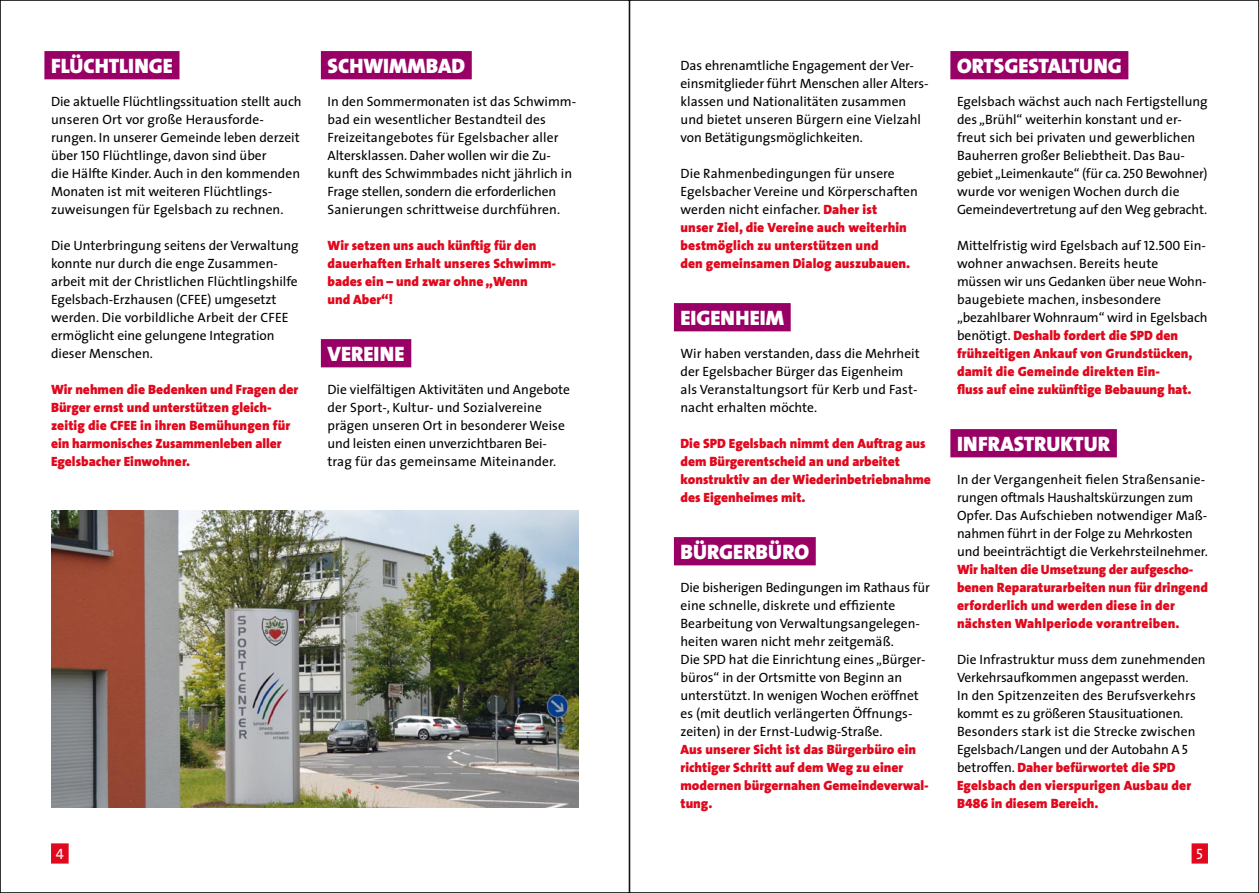
<style>
.page{position:relative;width:1259px;height:893px;background:#fff}
.page>*{position:absolute;margin:0;border:0;box-sizing:border-box;transform-origin:0 0}
.t1{font:21px "The Sans Black Caps";color:#fff}
.t2{font:15px "The Sans Caps";color:#fff}
.t3{font:13.5px/18px "The Sans";color:#000}
.t4{font:900 13.5px/18px "The Sans";color:#e0091d}
.s1{font-family:"The Sans Caps"}
.s2{font-weight:400;color:#000}
.s3{font-weight:900;color:#e0091d}
.s4{font-family:"The Sans Black Caps";color:#e0091d}
</style>
<div class="page">
<div style="left:44px;top:51px;width:135px;height:28px;background:#980066"></div>
<div style="left:321px;top:51px;width:151px;height:28px;background:#980066"></div>
<div style="left:321px;top:339px;width:90px;height:28px;background:#980066"></div>
<div style="left:674px;top:303px;width:116px;height:28px;background:#980066"></div>
<div style="left:674px;top:537px;width:142px;height:28px;background:#980066"></div>
<div style="left:950px;top:51px;width:178px;height:28px;background:#980066"></div>
<div style="left:950px;top:429px;width:167px;height:28px;background:#980066"></div>
<img style="left:51px;top:511px;width:527px;height:297px">
<div style="left:51px;top:843px;width:18px;height:21px;background:#e0091d"></div>
<div style="left:1191px;top:843px;width:17px;height:21px;background:#e0091d"></div>
<h1 class="t1" style="left:51px;top:48px;width:123px">FLÜCHTLINGE</h1>
<p class="t3" style="left:51px;top:92px;width:252px">Die aktuelle Flüchtlingssituation stellt auch unseren Ort vor große Herausforde&shy;rungen. In unserer Gemeinde leben derzeit über <span class="s1">150</span> Flüchtlinge, davon sind über<br>die Hälfte Kinder. Auch in den kommenden Monaten ist mit weiteren Flüchtlings&shy;zuweisungen für Egelsbach zu rechnen.</p>
<p class="t3" style="left:51px;top:236px;width:249px">Die Unterbringung seitens der Verwaltung konnte nur durch die enge Zusammen&shy;arbeit mit der Christlichen Flüchtlingshilfe Egelsbach-Erzhausen (CFEE) umgesetzt werden. Die vorbildliche Arbeit der CFEE ermöglicht eine gelungene Integration dieser Menschen.</p>
<p class="t4" style="left:51px;top:380px;width:249px">Wir nehmen die Bedenken und Fragen der<br>Bürger ernst und unterstützen gleich&shy;zeitig die CFEE</p>
<p class="t4" style="left:51px;top:416px;width:241px;text-indent:89px">in ihren Bemühungen für ein harmonisches Zusammenleben aller<br>Egelsbacher Einwohner.</p>
<h1 class="t1" style="left:327px;top:48px;width:138px">SCHWIMMBAD</h1>
<p class="t3" style="left:327px;top:92px;width:250px">In den Sommermonaten ist das Schwimm&shy;bad ein wesentlicher Bestandteil des Freizeitangebotes für Egelsbacher aller Altersklassen. Daher wollen wir die Zu&shy;kunft des Schwimmbades nicht jährlich in Frage stellen, sondern die erforderlichen Sanierungen schrittweise durchführen.</p>
<p class="t4" style="left:327px;top:236px;width:230px">Wir setzen uns auch künftig für den dauerhaften Erhalt unseres Schwimm&shy;bades ein – und zwar ohne „Wenn<br>und Aber“!</p>
<h1 class="t1" style="left:327px;top:336px;width:79px">VEREINE</h1>
<p class="t3" style="left:327px;top:380px;width:244px">Die vielfältigen Aktivitäten und Angebote der Sport-, Kultur- und Sozialvereine prägen unseren Ort in besonderer Weise und leisten einen unverzichtbaren Bei&shy;trag für das gemeinsame Miteinander.</p>
<p class="t3" style="left:680px;top:56px;width:250px">Das ehrenamtliche Engagement der Ver&shy;einsmitglieder führt Menschen aller Alters&shy;klassen und Nationalitäten zusammen und bietet unseren Bürgern eine Vielzahl von Betätigungsmöglichkeiten.</p>
<p class="t4" style="left:680px;top:164px;width:239px"><span class="s2">Die Rahmenbedingungen für unsere Egelsbacher Vereine und Körperschaften werden nicht einfacher.</span> Daher ist<br>unser Ziel, die Vereine auch weiterhin bestmöglich zu unterstützen und<br>den gemeinsamen Dialog auszubauen.</p>
<h1 class="t1" style="left:680px;top:300px;width:105px">EIGENHEIM</h1>
<p class="t3" style="left:680px;top:344px;width:241px">Wir haben verstanden, dass die Mehrheit der Egelsbacher Bürger das Eigenheim als Veranstaltungsort für Kerb und Fast&shy;nacht erhalten möchte.</p>
<p class="t4" style="left:680px;top:434px;width:252px">Die SPD Egelsbach nimmt den Auftrag aus dem Bürgerentscheid an und arbeitet konstruktiv an der Wiederinbetriebnahme des Eigenheimes mit.</p>
<h1 class="t1" style="left:680px;top:534px;width:130px">BÜRGERBÜRO</h1>
<p class="t3" style="left:680px;top:578px;width:251px">Die bisherigen Bedingungen im Rathaus für eine schnelle, diskrete und effiziente Bearbeitung von Verwaltungsangelegen&shy;heiten waren nicht mehr zeitgemäß.<br>Die SPD hat die Einrichtung eines „Bürger&shy;büros“ in der Ortsmitte von Beginn an unterstützt. In wenigen Wochen eröffnet es (mit deutlich verlängerten Öffnungs&shy;zeiten) in der Ernst-Ludwig-Straße.</p>
<p class="t4" style="left:680px;top:740px;width:250px">Aus unserer Sicht ist das Bürgerbüro ein richtiger Schritt auf dem Weg zu einer modernen bürgernahen Gemeindeverwal&shy;tung.</p>
<h1 class="t1" style="left:957px;top:48px;width:166px">ORTSGESTALTUNG</h1>
<p class="t3" style="left:957px;top:92px;width:252px">Egelsbach wächst auch nach Fertigstellung des „Brühl“ weiterhin konstant und er&shy;freut sich bei privaten und gewerblichen Bauherren großer Beliebtheit. Das Bau&shy;gebiet „Leimenkaute“ (für ca. <span class="s1">250</span> Bewohner) wurde vor wenigen Wochen durch die Gemeindevertretung auf den Weg gebracht.</p>
<p class="t3" style="left:957px;top:236px;width:252px">Mittelfristig wird Egelsbach auf <span class="s1">12</span>.<span class="s1">500</span> Ein&shy;wohner anwachsen. Bereits heute<br>müssen wir uns Gedanken über neue Wohn&shy;baugebiete machen, insbesondere „bezahlbarer Wohnraum“ wird in Egelsbach benötigt. <span class="s3">Deshalb fordert die SPD den frühzeitigen Ankauf von Grundstücken, damit die Gemeinde direkten Ein-<br>fluss auf eine zukünftige Bebauung hat.</span></p>
<h1 class="t1" style="left:957px;top:426px;width:155px">INFRASTRUKTUR</h1>
<p class="t3" style="left:957px;top:470px;width:252px">In der Vergangenheit fielen Straßensanie&shy;rungen oftmals Haushaltskürzungen zum Opfer. Das Aufschieben notwendiger Maß&shy;nahmen führt in der Folge zu Mehrkosten und beeinträchtigt die Verkehrsteilnehmer.</p>
<p class="t4" style="left:957px;top:560px;width:252px">Wir halten die Umsetzung der aufgescho&shy;benen Reparaturarbeiten nun für dringend erforderlich und werden diese in der nächsten Wahlperiode vorantreiben.</p>
<p class="t3" style="left:957px;top:650px;width:250px">Die Infrastruktur muss dem zunehmenden Verkehrsaufkommen angepasst werden.<br>In den Spitzenzeiten des Berufsverkehrs kommt es zu größeren Stausituationen.<br>Besonders stark ist die Strecke zwischen Egelsbach/Langen und der Autobahn A <span class="s1">5 </span>betroffen. <span class="s3">Daher befürwortet die SPD Egelsbach den vierspurigen Ausbau der B</span><span class="s4">486</span> <span class="s3">in diesem Bereich.</span></p>
<p class="t2" style="left:56px;top:841px;width:10px">4</p>
<p class="t2" style="left:1196px;top:841px;width:8px">5</p>
</div>
